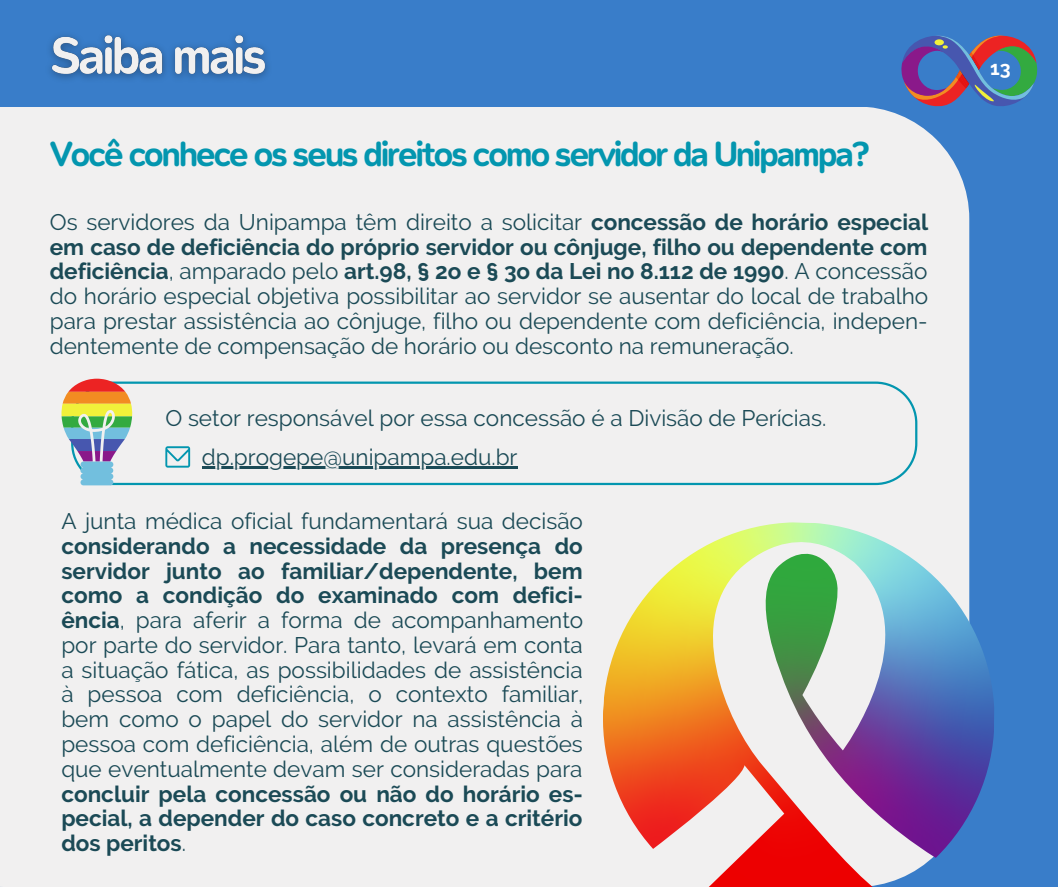
<style>
.page{position:relative;width:1058px;height:887px;background:#fff}
.page>*{position:absolute;margin:0;border:0;box-sizing:border-box;transform-origin:0 0}
.t1{font:34.5px "Opun Mai 600";letter-spacing:-.07em;color:#0396af}
.t2{font:22.5px/24.8px "Raleway";color:#1b4a56;text-align:justify}
.t3{font:700 19.5px "Raleway";color:#fff}
.s1{font-weight:700}
</style>
<div class="page">
<div style="left:0;top:0;width:1058px;height:886px;background:#397dc9"></div>
<div style="left:0;top:106px;width:969px;height:780px;background:#f1f0f0"></div>
<svg style="left:901px;top:35px;width:137px;height:71px"></svg>
<img style="left:602px;top:516px;width:392px;height:370px">
<div style="left:132px;top:381px;width:785px;height:104px;background:#f1f0f0"></div>
<svg style="left:61px;top:378px;width:71px;height:107px;background:#b7b69f"></svg>
<img style="left:37px;top:35px;width:241px;height:89px">
<svg style="left:165px;top:446px;width:25px;height:21px"></svg>
<hr style="left:202px;top:466px;width:315px;height:2px;background:#1b4a56">
<p class="t1" style="left:50px;top:134px;width:822px">Você conhece os seus direitos como servidor da Unipampa?</p>
<p class="t2" style="left:50px;top:209px;width:880px">Os servidores da Unipampa têm direito a solicitar <span class="s1">concessão de horário especial em caso de deficiência do próprio servidor ou cônjuge, filho ou dependente com deficiência</span>, amparado pelo <span class="s1">art.98, § 2o e § 3o da Lei no 8.112 de 1990</span>. A concessão do horário especial objetiva possibilitar ao servidor se ausentar do local de trabalho para prestar assistência ao cônjuge, filho ou dependente com deficiência, indepen&shy;dentemente de compensação de horário ou desconto na remuneração.</p>
<p class="t2" style="left:165px;top:405px;width:662px">O setor responsável por essa concessão é a Divisão de Perícias.</p>
<p class="t2" style="left:202px;top:444px;width:317px">dp.progepe@unipampa.edu.br</p>
<p class="t2" style="left:61px;top:508px;width:523px">A junta médica oficial fundamentará sua decisão <span class="s1">considerando a necessidade da presença do servidor junto ao familiar/dependente, bem como a condição do examinado com defici&shy;ência</span>, para aferir a forma de acompanhamento por parte do servidor. Para tanto, levará em conta a situação fática, as possibilidades de assistência à pessoa com deficiência, o contexto familiar, bem como o papel do servidor na assistência à pessoa com deficiência, além de outras questões que eventualmente devam ser consideradas para <span class="s1">concluir pela concessão ou não do horário es&shy;pecial, a depender do caso concreto e a critério dos peritos</span>.</p>
<p class="t3" style="left:990px;top:57px;width:22px">13</p>
</div>
